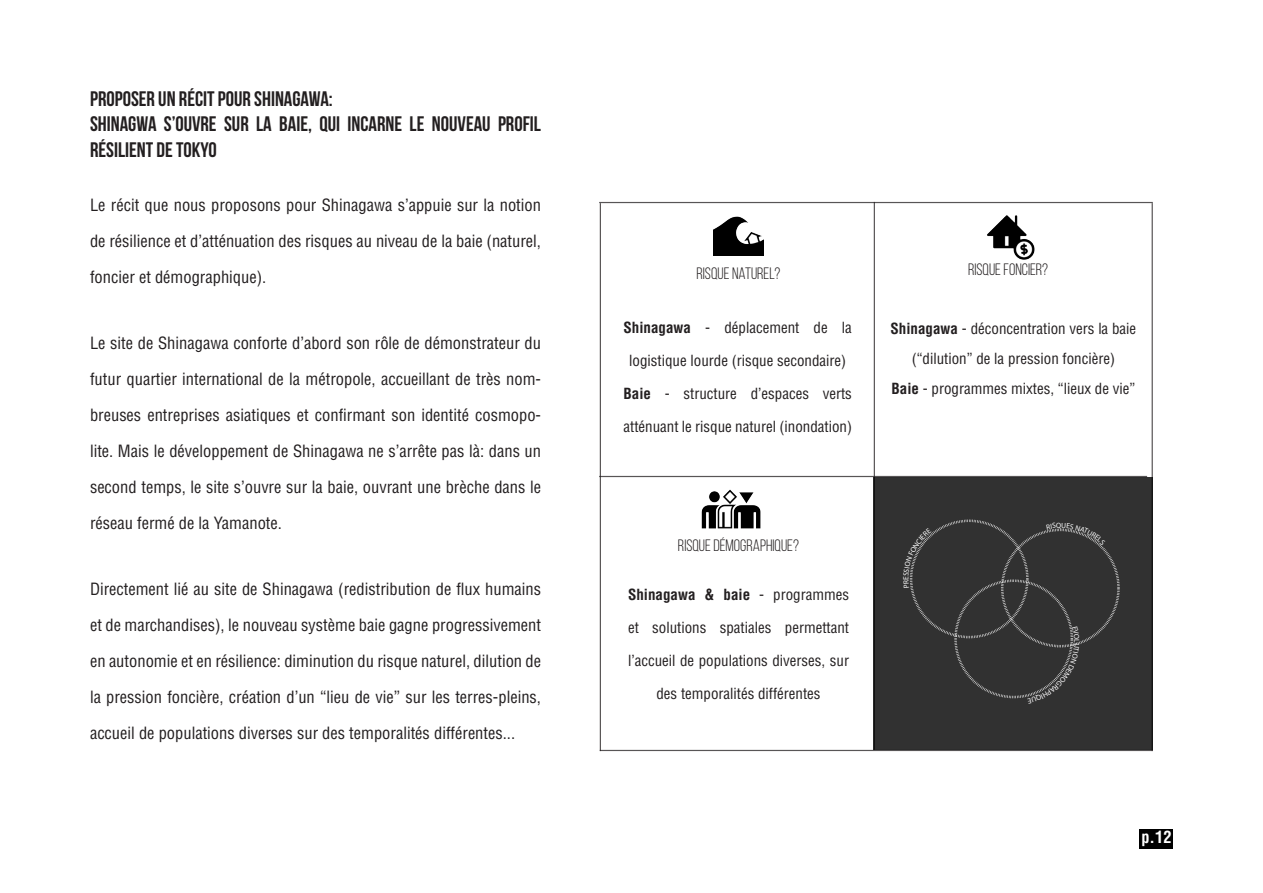
<style>
.page{position:relative;width:1263px;height:893px;background:#fff}
.page>*{position:absolute;margin:0;border:0;box-sizing:border-box;transform-origin:0 0}
.t1{font:700 21px/25.5px "Bebas Neue";color:#231f20}
.t2{font:condensed 16.5px/36px "Helvetica";color:#231f20;text-align:justify}
.t3{font:16.5px "Bebas Neue";color:#231f20}
.t4{font:700 condensed 16.5px "Helvetica";color:#fff}
.t5{font:condensed 15px/30px "Helvetica";color:#231f20;text-align:center}
.t6{font:700 condensed 15px "Helvetica";color:#231f20}
.t7{font:700 condensed 7.5px "Helvetica Neue";color:#fdfdfd}
.t8{font:700 condensed 7.5px "Helvetica Neue";color:#fcfbfc}
.s1{font-weight:700}
.s2{font-weight:400}
</style>
<div class="page">
<div style="left:1140px;top:829px;width:33px;height:19px;background:#000"></div>
<hr style="left:599px;top:202px;width:554px;height:1px;background:#231f20">
<hr style="left:600px;top:750px;width:553px;height:1px;background:#231f20">
<hr style="left:1151px;top:203px;width:2px;height:548px;background:#231f20">
<hr style="left:600px;top:203px;width:1px;height:548px;background:#231f20">
<hr style="left:874px;top:202px;width:1px;height:548px;background:#231f20">
<hr style="left:599px;top:476px;width:548px;height:1px;background:#231f20">
<img style="left:713px;top:216px;width:51px;height:40px">
<img style="left:987px;top:215px;width:48px;height:45px">
<img style="left:701px;top:490px;width:60px;height:39px">
<div style="left:874px;top:477px;width:279px;height:273px;background:#313131"></div>
<div style="left:910px;top:519px;width:119px;height:119px;border:3px dashed #fdfdfd;border-radius:50%"></div>
<div style="left:954px;top:579px;width:119px;height:119px;border:3px dashed #fdfdfd;border-radius:50%"></div>
<svg style="left:1046px;top:528px;width:55px;height:17px"></svg>
<svg style="left:909px;top:534px;width:22px;height:54px"></svg>
<svg style="left:1027px;top:626px;width:52px;height:71px"></svg>
<p class="t1" style="left:90px;top:85px;width:244px">PROPOSER UN RÉCIT POUR SHINAGAWA:</p>
<p class="t1" style="left:90px;top:111px;width:452px">SHINAGWA S’OUVRE SUR LA BAIE, QUI INCARNE LE NOUVEAU PROFIL<br>RÉSILIENT DE TOKYO</p>
<p class="t2" style="left:90px;top:187px;width:452px">Le récit que nous proposons pour Shinagawa s’appuie sur la notion de résilience et d’atténuation des risques au niveau de la baie (naturel, foncier et démographique).</p>
<p class="t2" style="left:90px;top:325px;width:453px">Le site de Shinagawa conforte d’abord son rôle de démonstrateur du futur quartier international de la métropole, accueillant de très nom&shy;breuses entreprises asiatiques et confirmant son identité cosmopo&shy;lite. Mais le développement de Shinagawa ne s’arrête pas là: dans un second temps, le site s’ouvre sur la baie, ouvrant une brèche dans le réseau fermé de la Yamanote.</p>
<p class="t2" style="left:90px;top:571px;width:453px">Directement lié au site de Shinagawa (redistribution de flux humains et de marchandises), le nouveau système baie gagne progressivement en autonomie et en résilience: diminution du risque naturel, dilution de la pression foncière, création d’un “lieu de vie” sur les terres-pleins, accueil de populations diverses sur des temporalités différentes...</p>
<p class="t3" style="left:696px;top:264px;width:85px">RISQUE NATUREL?</p>
<p class="t3" style="left:968px;top:261px;width:82px">RISQUE FONCIER?</p>
<p class="t5" style="left:623px;top:313px;width:230px"><span class="s1">Shinagawa</span> - déplacement de la</p>
<p class="t5" style="left:629px;top:346px;width:218px">logistique lourde (risque secondaire)</p>
<p class="t5" style="left:623px;top:379px;width:230px"><span class="s1">Baie</span> - structure d’espaces verts</p>
<p class="t5" style="left:623px;top:412px;width:230px">atténuant le risque naturel (inondation)</p>
<p class="t5" style="left:891px;top:313px;width:247px"><span class="s1">Shinagawa</span> - déconcentration vers la baie (“dilution” de la pression foncière)</p>
<p class="t5" style="left:891px;top:373px;width:245px"><span class="s1">Baie</span> - programmes mixtes, “lieux de vie”</p>
<p class="t3" style="left:678px;top:536px;width:122px">RISQUE DÉMOGRAPHIQUE?</p>
<p class="t6" style="left:628px;top:585px;width:222px">Shinagawa &amp; baie <span class="s2">- programmes</span></p>
<p class="t5" style="left:628px;top:613px;width:222px">et solutions spatiales permettant</p>
<p class="t5" style="left:628px;top:646px;width:222px">l’accueil de populations diverses, sur</p>
<p class="t5" style="left:656px;top:679px;width:166px">des temporalités différentes</p>
<p class="t7" style="left:901px;top:580px;width:5px;rotate:-90deg">E</p>
<p class="t8" style="left:1081px;top:639px;width:5px;rotate:90deg">L</p>
<p class="t4" style="left:1141px;top:827px;width:32px">p.12</p>
</div>
